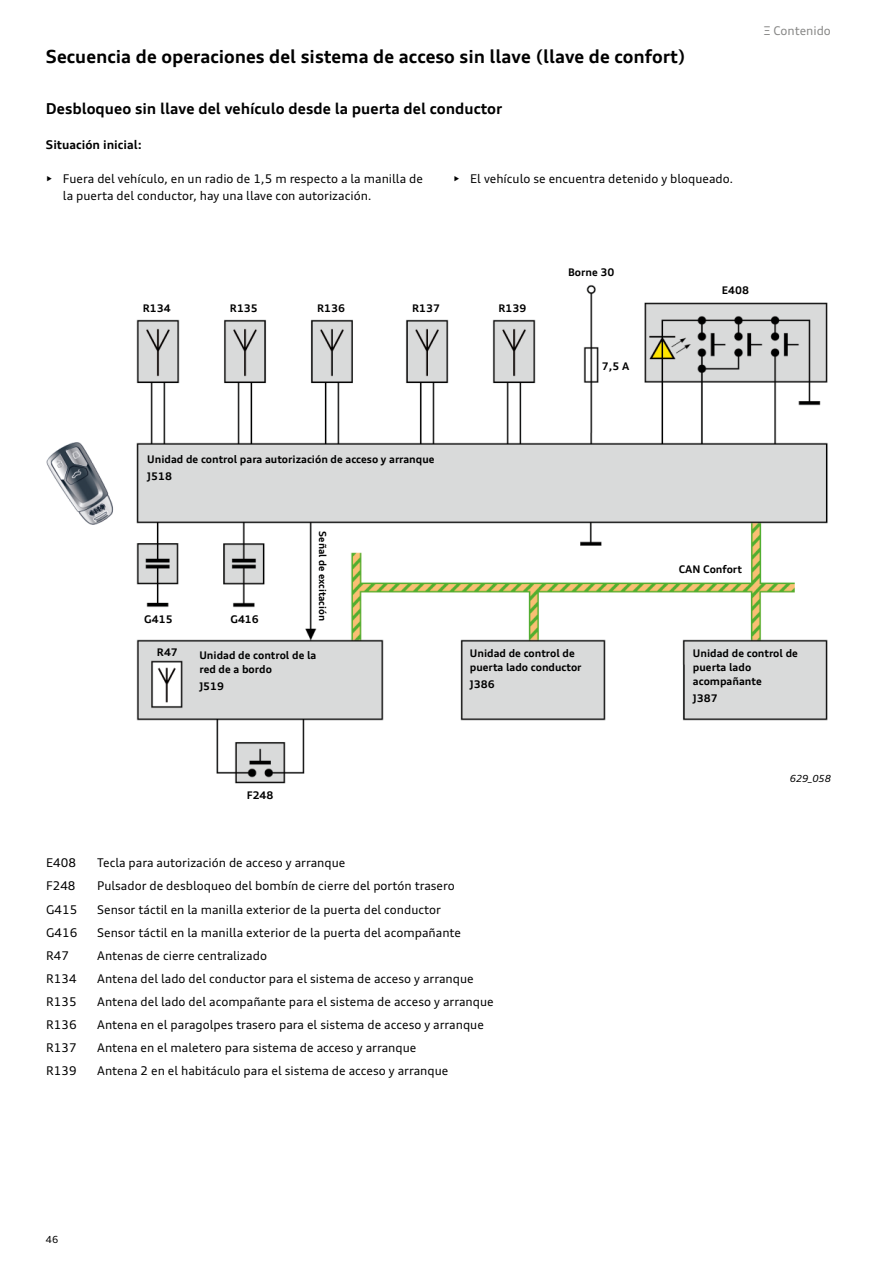
<style>
.page{position:relative;width:893px;height:1263px;background:#fff}
.page>*{position:absolute;margin:0;border:0;box-sizing:border-box;transform-origin:0 0}
.t1{font:700 18px "Audi Type";color:#000}
.t2{font:700 15px "Audi Type";color:#000}
.t3{font:12px/17.1px "Audi Type";color:#000}
.t4{font:700 12px "Audi Type";color:#000}
.t5{font:12px "Audi Type";color:#878786}
.t6{font:700 10.5px/14.2px "Audi Type";color:#000}
.t7{font:700 9.75px "Audi Type";color:#000}
.t8{font:italic 9.75px "Audi Type";color:#000}
.t9{font:9.75px "Audi Type";color:#000}
</style>
<div class="page">
<img style="left:46px;top:285px;width:782px;height:499px">
<h1 class="t1" style="left:46px;top:45px;width:641px">Secuencia de operaciones del sistema de acceso sin llave (llave de confort)</h1>
<p class="t2" style="left:46px;top:100px;width:458px">Desbloqueo sin llave del vehículo desde la puerta del conductor</p>
<p class="t4" style="left:46px;top:137px;width:97px">Situación inicial:</p>
<p class="t3" style="left:63px;top:170px;width:362px;text-indent:-17px">• Fuera del vehículo, en un radio de 1,5 m respecto a la manilla de la puerta del conductor, hay una llave con autorización.</p>
<p class="t3" style="left:453px;top:170px;width:282px">• El vehículo se encuentra detenido y bloqueado.</p>
<p class="t5" style="left:764px;top:23px;width:69px">Ξ Contenido</p>
<p class="t6" style="left:143px;top:301px;width:29px">R134</p>
<p class="t6" style="left:230px;top:301px;width:29px">R135</p>
<p class="t6" style="left:412px;top:301px;width:29px">R137</p>
<p class="t6" style="left:317px;top:301px;width:29px">R136</p>
<p class="t6" style="left:499px;top:301px;width:29px">R139</p>
<p class="t6" style="left:568px;top:265px;width:48px">Borne 30</p>
<p class="t6" style="left:602px;top:358px;width:29px">7,5 A</p>
<p class="t6" style="left:722px;top:282px;width:29px">E408</p>
<p class="t6" style="left:147px;top:450px;width:289px;line-height:17.2px">Unidad de control para autorización de acceso y arranque<br>J518</p>
<p class="t6" style="left:144px;top:612px;width:30px">G415</p>
<p class="t6" style="left:230px;top:612px;width:30px">G416</p>
<p class="t7" style="left:329px;top:531px;width:91px;rotate:90deg">Señal de excitación</p>
<p class="t6" style="left:679px;top:562px;width:65px">CAN Confort</p>
<p class="t6" style="left:157px;top:644px;width:22px">R47</p>
<p class="t6" style="left:199px;top:648px;width:118px">Unidad de control de la red de a bordo</p>
<p class="t6" style="left:199px;top:679px;width:26px">J519</p>
<p class="t6" style="left:247px;top:788px;width:28px">F248</p>
<p class="t6" style="left:470px;top:645px;width:113px">Unidad de control de puerta lado conductor</p>
<p class="t6" style="left:470px;top:677px;width:26px">J386</p>
<p class="t3" style="left:46px;top:854px;width:31px">E408</p>
<p class="t3" style="left:97px;top:854px;width:250px">Tecla para autorización de acceso y arranque</p>
<p class="t3" style="left:46px;top:877px;width:31px">F248</p>
<p class="t3" style="left:97px;top:877px;width:359px">Pulsador de desbloqueo del bombín de cierre del portón trasero</p>
<p class="t3" style="left:46px;top:900px;width:33px">G415</p>
<p class="t3" style="left:97px;top:900px;width:345px">Sensor táctil en la manilla exterior de la puerta del conductor</p>
<p class="t3" style="left:46px;top:924px;width:33px">G416</p>
<p class="t3" style="left:97px;top:924px;width:365px">Sensor táctil en la manilla exterior de la puerta del acompañante</p>
<p class="t3" style="left:46px;top:947px;width:25px">R47</p>
<p class="t3" style="left:97px;top:947px;width:171px">Antenas de cierre centralizado</p>
<p class="t3" style="left:46px;top:970px;width:32px">R134</p>
<p class="t3" style="left:97px;top:970px;width:378px">Antena del lado del conductor para el sistema de acceso y arranque</p>
<p class="t3" style="left:46px;top:993px;width:32px">R135</p>
<p class="t3" style="left:97px;top:993px;width:398px">Antena del lado del acompañante para el sistema de acceso y arranque</p>
<p class="t3" style="left:46px;top:1016px;width:32px">R136</p>
<p class="t3" style="left:97px;top:1016px;width:388px">Antena en el paragolpes trasero para el sistema de acceso y arranque</p>
<p class="t3" style="left:46px;top:1039px;width:32px">R137</p>
<p class="t3" style="left:97px;top:1039px;width:321px">Antena en el maletero para sistema de acceso y arranque</p>
<p class="t3" style="left:46px;top:1062px;width:32px">R139</p>
<p class="t3" style="left:97px;top:1062px;width:353px">Antena 2 en el habitáculo para el sistema de acceso y arranque</p>
<p class="t9" style="left:46px;top:1233px;width:14px">46</p>
<p class="t6" style="left:693px;top:645px;width:106px">Unidad de control de puerta lado acompañante</p>
<p class="t6" style="left:693px;top:691px;width:26px">J387</p>
<p class="t8" style="left:790px;top:773px;width:42px">629_058</p>
</div>
